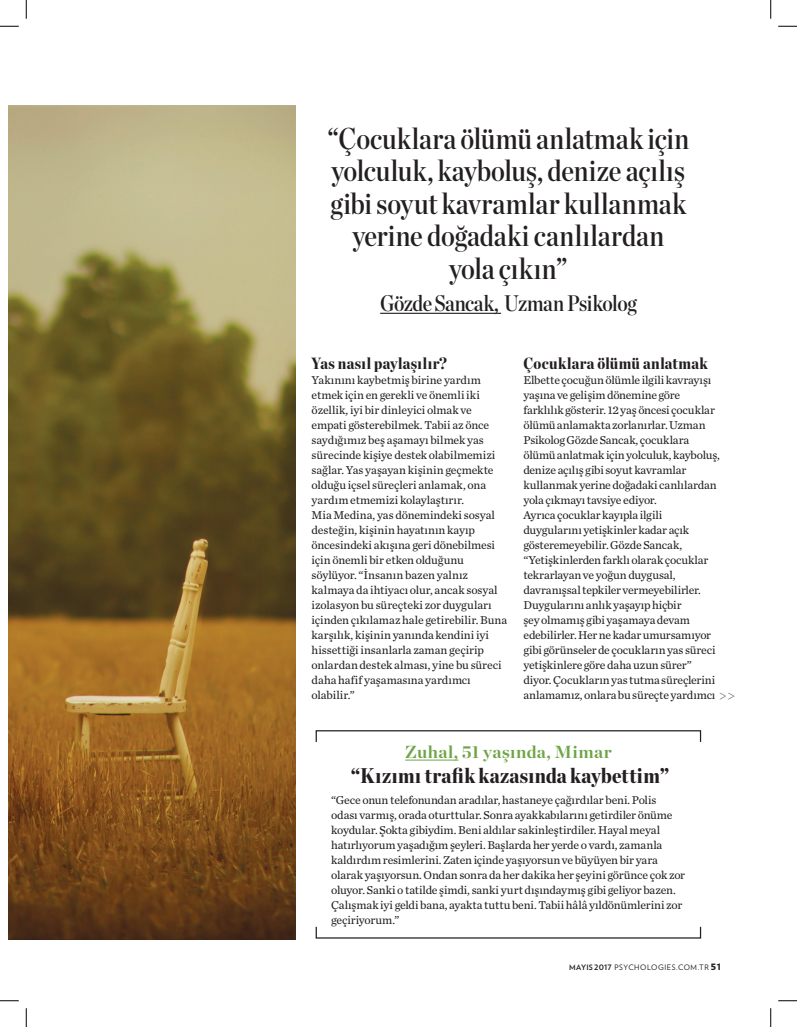
<style>
.page{position:relative;width:797px;height:1027px;background:#fff}
.page>*{position:absolute;margin:0;border:0;box-sizing:border-box;transform-origin:0 0}
.Exergue{font:30px/32.5px "Chronicle Disp Cond Semi";color:#231f20;text-align:center}
.Exergue-2{font:22.5px "Chronicle Disp Cond Semi";letter-spacing:-.02em;color:#231f20}
.Temoignage_verbatim{font:900 21.25px "Chronicle Disp Cond";letter-spacing:.02em;color:#231f20}
.t1{font:700 17.5px "Chronicle Display";letter-spacing:.02em;color:#6fa547}
.Intertitre{font:900 16.25px "Chronicle Disp Cond";letter-spacing:.025em;color:#231f20}
.t2{font:15px "Chronicle Display Roman";color:#231f20}
.Texte_courant_just{font:11.88px/15px "Chronicle Text G2";letter-spacing:-.005em;color:#231f20}
.Temoignage_texte{font:11.88px/15px "Chronicle Text G2";letter-spacing:-.005em;color:#231f20}
.t3{font:7.5px "Verlag";letter-spacing:.075em;color:#231f20}
.s1{font-weight:700}
.s2{font-weight:900;font-size:8.75px}
</style>
<div class="page">
<img style="left:9px;top:105px;width:287px;height:834px">
<hr style="left:380px;top:313px;width:121px;height:1px;background:#231f20">
<hr style="left:405px;top:760px;width:53px;height:1px;background:#6fa547">
<div style="left:315px;top:730px;width:386px;height:12px;border:1px solid #231f20"></div>
<svg style="left:0;top:25px;width:19px;height:2px"></svg>
<svg style="left:778px;top:25px;width:19px;height:2px"></svg>
<svg style="left:0;top:1000px;width:19px;height:1px"></svg>
<svg style="left:778px;top:1000px;width:19px;height:1px"></svg>
<svg style="left:25px;top:0;width:2px;height:19px"></svg>
<svg style="left:25px;top:1008px;width:2px;height:19px"></svg>
<svg style="left:770px;top:0;width:1px;height:19px"></svg>
<svg style="left:770px;top:1008px;width:1px;height:19px"></svg>
<p class="Exergue" style="left:327px;top:120px;width:363px">“Çocuklara ölümü anlatmak için yolculuk, kayboluş, denize açılış gibi soyut kavramlar kullanmak yerine doğadaki canlılardan</p>
<p class="Exergue" style="left:449px;top:250px;width:120px">yola çıkın”</p>
<p class="Exergue-2" style="left:380px;top:286px;width:258px">Gözde Sancak, Uzman Psikolog</p>
<p class="Intertitre" style="left:311px;top:350px;width:137px">Yas nasıl paylaşılır?</p>
<p class="Texte_courant_just" style="left:311px;top:372px;width:185px">Yakınını kaybetmiş birine yardım etmek için en gerekli ve önemli iki özellik, iyi bir dinleyici olmak ve empati gösterebilmek. Tabii az önce saydığımız beş aşamayı bilmek yas sürecinde kişiye destek olabilmemizi sağlar. Yas yaşayan kişinin geçmekte olduğu içsel süreçleri anlamak, ona yardım etmemizi kolaylaştırır.</p>
<p class="Texte_courant_just" style="left:311px;top:507px;width:197px">Mia Medina, yas dönemindeki sosyal desteğin, kişinin hayatının kayıp öncesindeki akışına geri dönebilmesi için önemli bir etken olduğunu söylüyor. “İnsanın bazen yalnız kalmaya da ihtiyacı olur, ancak sosyal izolasyon bu süreçteki zor duyguları içinden çıkılamaz hale getirebilir. Buna karşılık, kişinin yanında kendini iyi hissettiği insanlarla zaman geçirip onlardan destek alması, yine bu süreci daha hafif yaşamasına yardımcı olabilir.”</p>
<p class="Intertitre" style="left:523px;top:350px;width:186px">Çocuklara ölümü anlatmak</p>
<p class="Texte_courant_just" style="left:523px;top:372px;width:198px">Elbette çocuğun ölümle ilgili kavrayışı yaşına ve gelişim dönemine göre farklılık gösterir. 12 yaş öncesi çocuklar ölümü anlamakta zorlanırlar. Uzman Psikolog Gözde Sancak, çocuklara ölümü anlatmak için yolculuk, kayboluş, denize açılış gibi soyut kavramlar kullanmak yerine doğadaki canlılardan yola çıkmayı tavsiye ediyor.</p>
<p class="Texte_courant_just" style="left:523px;top:507px;width:193px">Ayrıca çocuklar kayıpla ilgili duygularını yetişkinler kadar açık gösteremeyebilir. Gözde Sancak, “Yetişkinlerden farklı olarak çocuklar tekrarlayan ve yoğun duygusal, davranışsal tepkiler vermeyebilirler.<br>Duygularını anlık yaşayıp hiçbir<br>şey olmamış gibi yaşamaya devam edebilirler. Her ne kadar umursamıyor gibi görünseler de çocukların yas süreci yetişkinlere göre daha uzun sürer” diyor. Çocukların yas tutma süreçlerini anlamamız, onlara bu süreçte yardımcı</p>
<p class="t2" style="left:718px;top:684px;width:18px">&gt;&gt;</p>
<p class="t1" style="left:405px;top:738px;width:208px">Zuhal, 51 yaşında, Mimar</p>
<p class="Temoignage_verbatim" style="left:351px;top:759px;width:320px">“Kızımı trafik kazasında kaybettim”</p>
<p class="Temoignage_texte" style="left:331px;top:792px;width:355px">“Gece onun telefonundan aradılar, hastaneye çağırdılar beni. Polis odası varmış, orada oturttular. Sonra ayakkabılarını getirdiler önüme koydular. Şokta gibiydim. Beni aldılar sakinleştirdiler. Hayal meyal hatırlıyorum yaşadığım şeyleri. Başlarda her yerde o vardı, zamanla kaldırdım resimlerini. Zaten içinde yaşıyorsun ve büyüyen bir yara olarak yaşıyorsun. Ondan sonra da her dakika her şeyini görünce çok zor oluyor. Sanki o tatilde şimdi, sanki yurt dışındaymış gibi geliyor bazen.<br>Çalışmak iyi geldi bana, ayakta tuttu beni. Tabii hâlâ yıldönümlerini zor geçiriyorum.”</p>
<p class="t3" style="left:569px;top:962px;width:153px"><span class="s1">MAYIS 2017</span> PSYCHOLOGIES.COM.TR <span class="s2">51</span></p>
</div>
